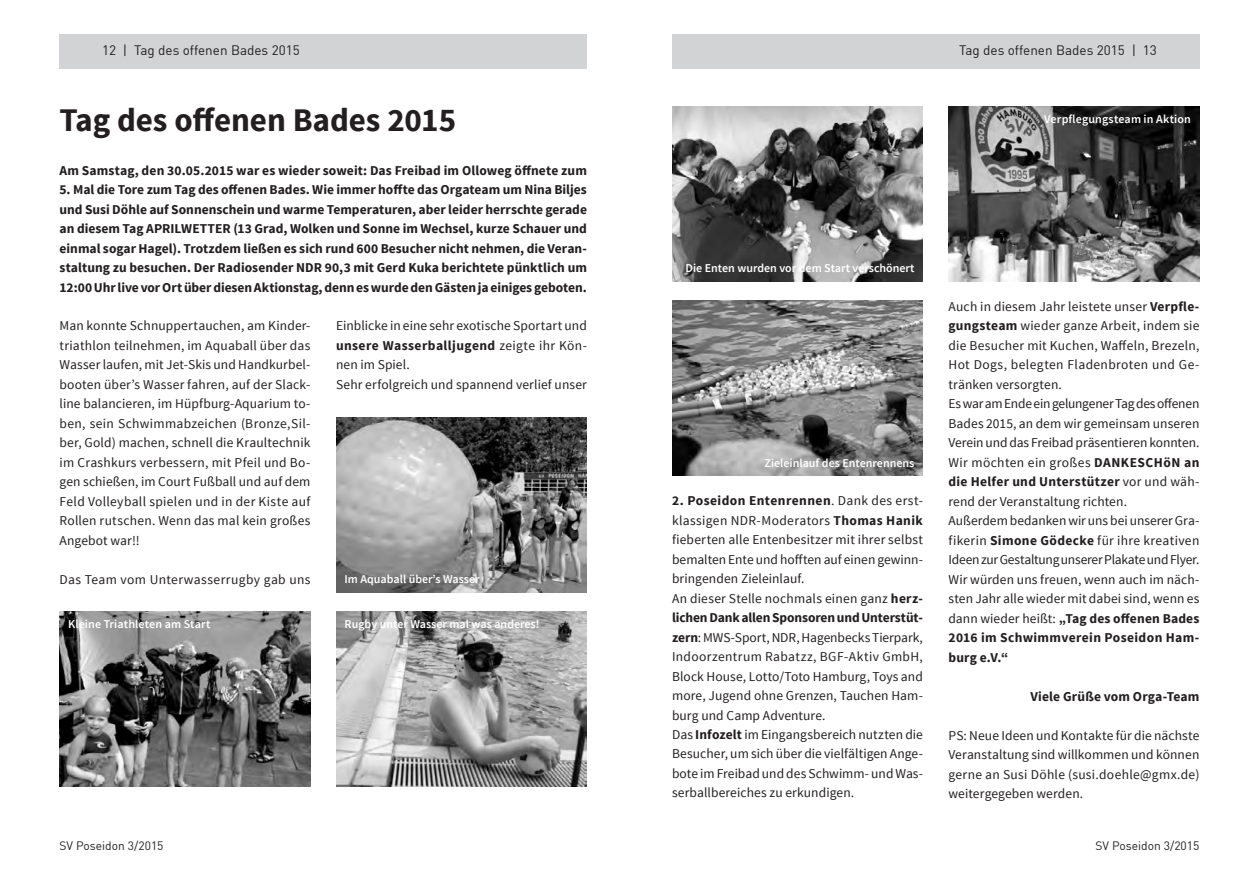
<style>
.page{position:relative;width:1259px;height:893px;background:#fff}
.page>*{position:absolute;margin:0;border:0;box-sizing:border-box;transform-origin:0 0}
.t1{font:700 33px "Source Sans Pro";letter-spacing:-.005em;color:#231f20}
.t2{font:13.5px/19.5px "Source Sans Pro";letter-spacing:.01em;color:#231f20}
.t3{font:700 13.5px/19.5px "Source Sans Pro";letter-spacing:.005em;color:#231f20;text-align:justify}
.t4{font:13.5px "DIN";color:#231f20}
.t5{font:600 12px "Source Sans Pro";color:#fff}
.t6{font:12px "DIN";color:#231f20}
.s1{font-weight:700}
</style>
<div class="page">
<div style="left:60px;top:34px;width:527px;height:34px;background:#d1d3d4"></div>
<div style="left:672px;top:34px;width:527px;height:34px;background:#d1d3d4"></div>
<img style="left:60px;top:612px;width:250px;height:174px">
<img style="left:336px;top:417px;width:251px;height:175px">
<img style="left:336px;top:612px;width:251px;height:174px">
<img style="left:672px;top:106px;width:251px;height:175px">
<img style="left:672px;top:301px;width:251px;height:174px">
<img style="left:948px;top:106px;width:251px;height:176px">
<p class="t4" style="left:102px;top:42px;width:199px">12 | Tag des offenen Bades 2015</p>
<h1 class="t1" style="left:60px;top:99px;width:398px">Tag des offenen Bades 2015</h1>
<p class="t3" style="left:60px;top:161px;width:529px">Am Samstag, den 30.05.2015 war es wieder soweit: Das Freibad im Olloweg öffnete zum</p>
<p class="t3" style="left:60px;top:180px;width:529px">5. Mal die Tore zum Tag des offenen Bades. Wie immer hoffte das Orgateam um Nina Biljes und Susi Döhle auf Sonnenschein und warme Temperaturen, aber leider herrschte gerade an diesem Tag APRILWETTER (13 Grad, Wolken und Sonne im Wechsel, kurze Schauer und einmal sogar Hagel). Trotzdem ließen es sich rund 600 Besucher nicht nehmen, die Veran&shy;staltung zu besuchen. Der Radiosender NDR 90,3 mit Gerd Kuka berichtete pünktlich um 12:00 Uhr live vor Ort über diesen Aktionstag, denn es wurde den Gästen ja einiges geboten.</p>
<p class="t2" style="left:336px;top:316px;width:252px">Einblicke in eine sehr exotische Sportart und <span class="s1">unsere Wasserballjugend</span> zeigte ihr Kön&shy;nen im Spiel.<br>Sehr erfolgreich und spannend verlief unser</p>
<p class="t2" style="left:60px;top:316px;width:252px;text-align:justify">Man konnte Schnuppertauchen, am Kinder&shy;triathlon teilnehmen, im Aquaball über das Wasser laufen, mit Jet-Skis und Handkurbel&shy;booten über’s Wasser fahren, auf der Slack&shy;line balancieren, im Hüpfburg-Aquarium to&shy;ben, sein Schwimmabzeichen (Bronze,Sil&shy;ber, Gold) machen, schnell die Kraultechnik im Crashkurs verbessern, mit Pfeil und Bo&shy;gen schießen, im Court Fußball und auf dem Feld Volleyball spielen und in der Kiste auf Rollen rutschen. Wenn das mal kein großes Angebot war!!</p>
<p class="t2" style="left:60px;top:570px;width:252px">Das Team vom Unterwasserrugby gab uns</p>
<p class="t5" style="left:344px;top:572px;width:137px">Im Aquaball über’s Wasser</p>
<p class="t5" style="left:344px;top:616px;width:196px">Rugby unter Wasser mal was anderes!</p>
<p class="t5" style="left:68px;top:616px;width:144px">Kleine Triathleten am Start</p>
<p class="t4" style="left:959px;top:42px;width:199px">Tag des offenen Bades 2015 | 13</p>
<p class="t5" style="left:1044px;top:111px;width:148px">Verpflegungsteam in Aktion</p>
<p class="t5" style="left:685px;top:261px;width:230px">Die Enten wurden vor dem Start verschönert</p>
<p class="t5" style="left:764px;top:455px;width:151px">Zieleinlauf des Entenrennens</p>
<p class="t2" style="left:672px;top:491px;width:252px"><span class="s1">2. Poseidon Entenrennen</span>. Dank des erst&shy;klassigen NDR-Moderators <span class="s1">Thomas Hanik </span>fieberten alle Entenbesitzer mit ihrer selbst bemalten Ente und hofften auf einen gewinn&shy;bringenden Zieleinlauf.<br>An dieser Stelle nochmals einen ganz <span class="s1">herz&shy;lichen Dank allen Sponsoren und Unterstüt&shy;zern</span>: MWS-Sport, NDR, Hagenbecks Tierpark, Indoorzentrum Rabatzz, BGF-Aktiv GmbH, Block House, Lotto/Toto Hamburg, Toys and more, Jugend ohne Grenzen, Tauchen Ham&shy;burg und Camp Adventure.<br>Das <span class="s1">Infozelt</span> im Eingangsbereich nutzten die Besucher, um sich über die vielfältigen Ange&shy;bote im Freibad und des Schwimm- und Was&shy;serballbereiches zu erkundigen.</p>
<p class="t2" style="left:948px;top:297px;width:252px">Auch in diesem Jahr leistete unser <span class="s1">Verpfle&shy;gungsteam</span> wieder ganze Arbeit, indem sie die Besucher mit Kuchen, Waffeln, Brezeln, Hot Dogs, belegten Fladenbroten und Ge&shy;tränken versorgten.<br>Es war am Ende ein gelungener Tag des offenen Bades 2015, an dem wir gemeinsam unseren Verein und das Freibad präsentieren konnten.<br>Wir möchten ein großes <span class="s1">DANKESCHöN an die Helfer und Unterstützer</span> vor und wäh&shy;rend der Veranstaltung richten.<br>Außerdem bedanken wir uns bei unserer Gra&shy;fikerin <span class="s1">Simone Gödecke</span> für ihre kreativen Ideen zur Gestaltung unserer Plakate und Flyer.<br>Wir würden uns freuen, wenn auch im näch&shy;sten Jahr alle wieder mit dabei sind, wenn es dann wieder heißt: <span class="s1">„Tag des offenen Bades 2016 im Schwimmverein Poseidon Ham&shy;burg e.V.“</span></p>
<p class="t3" style="left:1030px;top:687px;width:170px">Viele Grüße vom Orga-Team</p>
<p class="t2" style="left:948px;top:725px;width:252px;text-align:justify">PS: Neue Ideen und Kontakte für die nächste Veranstaltung sind willkommen und können gerne an Susi Döhle (susi.doehle@gmx.de) weitergegeben werden.</p>
<p class="t6" style="left:60px;top:839px;width:105px">SV Poseidon 3/2015</p>
<p class="t6" style="left:1095px;top:839px;width:105px">SV Poseidon 3/2015</p>
</div>
